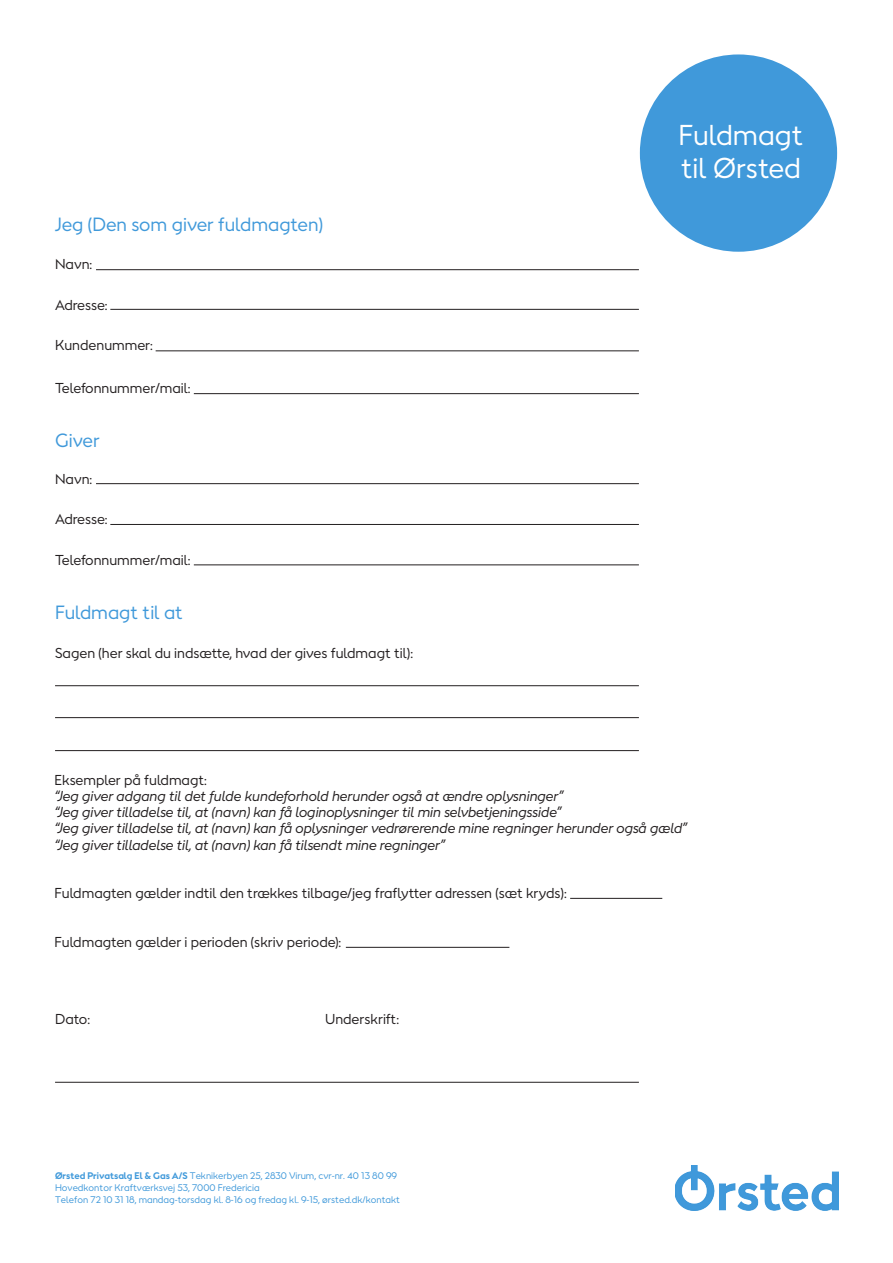
<style>
.page{position:relative;width:893px;height:1263px;background:#fff}
.page>*{position:absolute;margin:0;border:0;box-sizing:border-box;transform-origin:0 0}
.t1{font:27px "Orsted Sans";color:#fff}
.t2{font:18px "Orsted Sans";color:#4099da}
.t3{font:italic 13.5px "Orsted Sans";color:#231f20}
.t4{font:13.5px "Orsted Sans";color:#231f20}
.t5{font:9px/12px "Orsted Sans";color:#4099da}
.s1{font-weight:700}
</style>
<div class="page">
<div style="left:640px;top:54px;width:197px;height:198px;background:#4099da;border-radius:50%"></div>
<hr style="left:96px;top:269px;width:543px;height:1px;background:#231f20">
<hr style="left:156px;top:350px;width:483px;height:1px;background:#231f20">
<hr style="left:194px;top:393px;width:445px;height:1px;background:#231f20">
<hr style="left:96px;top:483px;width:543px;height:1px;background:#231f20">
<hr style="left:110px;top:524px;width:529px;height:1px;background:#231f20">
<hr style="left:194px;top:564px;width:445px;height:1px;background:#231f20">
<hr style="left:55px;top:685px;width:584px;height:1px;background:#231f20">
<hr style="left:55px;top:717px;width:584px;height:1px;background:#231f20">
<hr style="left:55px;top:750px;width:584px;height:1px;background:#231f20">
<hr style="left:55px;top:1082px;width:584px;height:1px;background:#231f20">
<hr style="left:570px;top:898px;width:92px;height:1px;background:#231f20">
<hr style="left:346px;top:947px;width:163px;height:1px;background:#231f20">
<hr style="left:110px;top:309px;width:529px;height:1px;background:#231f20">
<img style="left:675px;top:1166px;width:164px;height:44px">
<p class="t2" style="left:55px;top:213px;width:270px">Jeg (Den som giver fuldmagten)</p>
<p class="t4" style="left:55px;top:255px;width:39px">Navn:</p>
<p class="t4" style="left:55px;top:296px;width:54px">Adresse:</p>
<p class="t4" style="left:55px;top:336px;width:99px">Kundenummer:</p>
<p class="t4" style="left:55px;top:379px;width:137px">Telefonnummer/mail:</p>
<p class="t2" style="left:55px;top:428px;width:46px">Giver</p>
<p class="t4" style="left:55px;top:470px;width:39px">Navn:</p>
<p class="t4" style="left:55px;top:510px;width:54px">Adresse:</p>
<p class="t4" style="left:55px;top:551px;width:137px">Telefonnummer/mail:</p>
<p class="t2" style="left:55px;top:601px;width:129px">Fuldmagt til at</p>
<p class="t4" style="left:55px;top:644px;width:359px">Sagen (her skal du indsætte, hvad der gives fuldmagt til):</p>
<p class="t1" style="left:679px;top:118px;width:126px">Fuldmagt</p>
<p class="t1" style="left:681px;top:150px;width:122px">til Ørsted</p>
<p class="t4" style="left:55px;top:771px;width:154px">Eksempler på fuldmagt:</p>
<p class="t3" style="left:55px;top:787px;width:510px">“Jeg giver adgang til det fulde kundeforhold herunder også at ændre oplysninger”</p>
<p class="t3" style="left:55px;top:803px;width:508px">“Jeg giver tilladelse til, at (navn) kan få loginoplysninger til min selvbetjeningsside”</p>
<p class="t3" style="left:55px;top:819px;width:634px">“Jeg giver tilladelse til, at (navn) kan få oplysninger vedrørerende mine regninger herunder også gæld”</p>
<p class="t3" style="left:55px;top:836px;width:392px">“Jeg giver tilladelse til, at (navn) kan få tilsendt mine regninger”</p>
<p class="t4" style="left:55px;top:884px;width:514px">Fuldmagten gælder indtil den trækkes tilbage/jeg fraflytter adressen (sæt kryds):</p>
<p class="t4" style="left:55px;top:933px;width:288px">Fuldmagten gælder i perioden (skriv periode):</p>
<p class="t4" style="left:55px;top:1010px;width:37px">Dato:</p>
<p class="t4" style="left:325px;top:1010px;width:76px">Underskrift:</p>
<p class="t5" style="left:55px;top:1169px;width:343px"><span class="s1">Ørsted Privatsalg El &amp; Gas A/S</span> Teknikerbyen 25, 2830 Virum, cvr-nr. 40 13 80 99</p>
<p class="t5" style="left:55px;top:1181px;width:346px">Hovedkontor Kraftværksvej 53, 7000 Fredericia<br>Telefon 72 10 31 18, mandag-torsdag kl. 8-16 og fredag kl. 9-15, ørsted.dk/kontakt</p>
</div>
